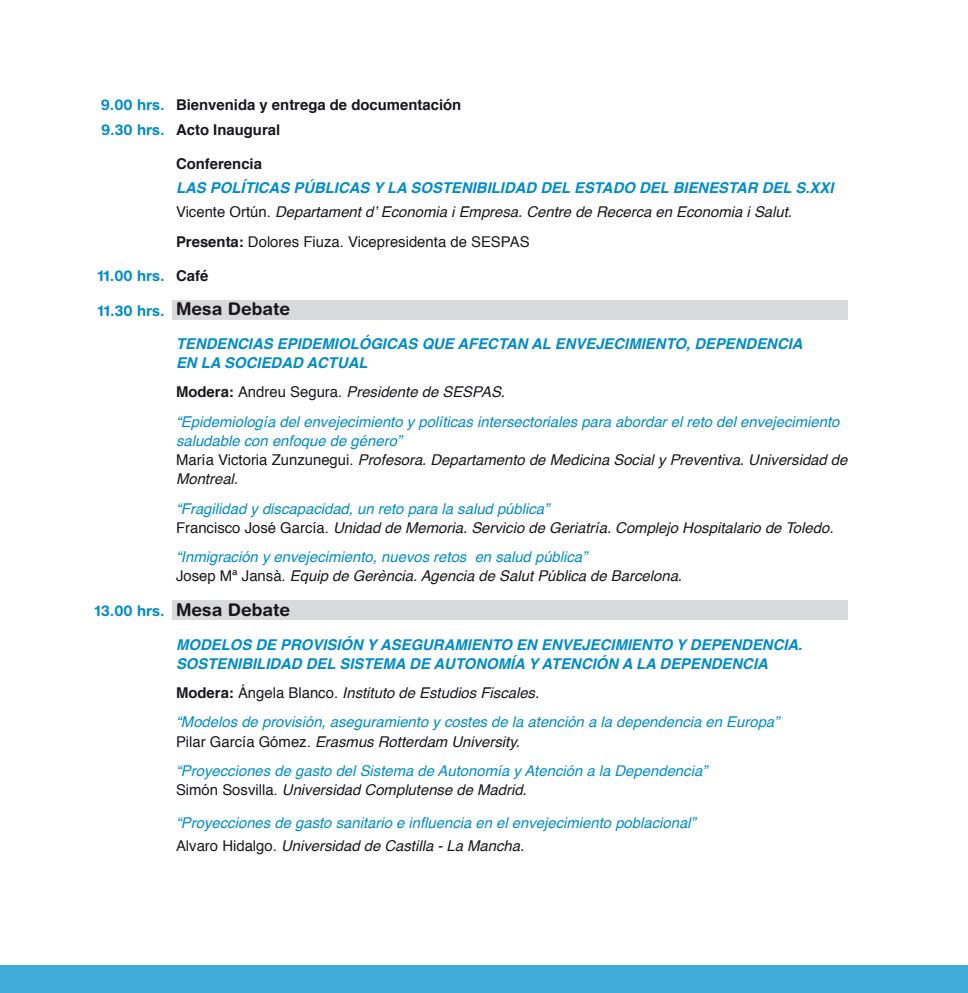
<style>
.page{position:relative;width:968px;height:993px;background:#fff}
.page>*{position:absolute;margin:0;border:0;box-sizing:border-box;transform-origin:0 0}
.t1{font:700 17.5px "Helvetica Rounded LT Std";color:#1a171c}
.t2{font:italic 14.88px/29.2px "Helvetica";color:#008cc9}
.t3{font:italic 700 14.88px/19.2px "Helvetica";color:#008cc9}
.t4{font:italic 14.88px/19.2px "Helvetica";color:#1a171c}
.t5{font:700 14.88px/24.2px "Helvetica";color:#1a171c}
.t6{font:14.88px "Helvetica";color:#1a171c}
.t7{font:700 14.88px/24.2px "Helvetica Rounded LT Std";color:#008cc9}
.s1{font-weight:400;font-style:normal;color:#1a171c}
.s2{font-weight:400;color:#1a171c}
.s3{font-weight:700}
.s4{font-weight:700;font-style:normal;color:#1a171c}
.s5{font-style:normal;color:#1a171c}
.s6{color:#1a171c}
.s7{color:#008cc9}
.s8{font-style:normal}
</style>
<div class="page">
<div style="left:0;top:965px;width:967px;height:27px;background:#40abd8"></div>
<div style="left:173px;top:300px;width:675px;height:20px;background:#d9dadb"></div>
<div style="left:173px;top:600px;width:675px;height:20px;background:#d9dadb"></div>
<p class="t7" style="left:101px;top:93px;width:66px">9.00 hrs.<br>9.30 hrs.</p>
<p class="t7" style="left:98px;top:263px;width:69px">11.00 hrs.</p>
<p class="t7" style="left:98px;top:298px;width:68px">11.30 hrs.</p>
<p class="t7" style="left:95px;top:598px;width:71px">13.00 hrs.</p>
<p class="t5" style="left:176px;top:93px;width:287px">Bienvenida y entrega de documentación<br>Acto Inaugural</p>
<p class="t5" style="left:176px;top:152px;width:87px">Conferencia</p>
<p class="t3" style="left:176px;top:176px;width:659px;line-height:24.2px">LAS POLÍTICAS PÚBLICAS Y LA SOSTENIBILIDAD DEL ESTADO DEL BIENESTAR DEL S.XXI<br><span class="s1">Vicente Ortún.</span> <span class="s2">Departament d’ Economia i Empresa. Centre de Recerca en Economia i Salut.</span></p>
<p class="t6" style="left:176px;top:230px;width:355px"><span class="s3">Presenta:</span> Dolores Fiuza. Vicepresidenta de SESPAS</p>
<p class="t5" style="left:176px;top:263px;width:34px">Café</p>
<p class="t1" style="left:176px;top:298px;width:116px">Mesa Debate</p>
<p class="t3" style="left:176px;top:334px;width:628px">TENDENCIAS EPIDEMIOLÓGICAS QUE AFECTAN AL ENVEJECIMIENTO, DEPENDENCIA<br>EN LA SOCIEDAD ACTUAL</p>
<p class="t2" style="left:176px;top:378px;width:665px"><span class="s4">Modera:</span> <span class="s5">Andreu Segura.</span> <span class="s6">Presidente de SESPAS.<br></span>“Epidemiología del envejecimiento y políticas intersectoriales para abordar el reto del envejecimiento</p>
<p class="t4" style="left:176px;top:431px;width:673px"><span class="s7">saludable con enfoque de género”<br></span><span class="s8">María Victoria Zunzunegui.</span> Profesora. Departamento de Medicina Social y Preventiva. Universidad de<br>Montreal.</p>
<p class="t4" style="left:176px;top:499px;width:658px"><span class="s7">“Fragilidad y discapacidad, un reto para la salud pública”<br></span><span class="s8">Francisco José García.</span> Unidad de Memoria. Servicio de Geriatría. Complejo Hospitalario de Toledo.</p>
<p class="t2" style="left:176px;top:547px;width:507px;line-height:19.2px">“Inmigración y envejecimiento, nuevos retos en salud pública”<br><span class="s5">Josep Mª Jansà.</span> <span class="s6">Equip de Gerència. Agencia de Salut Pública de Barcelona.</span></p>
<p class="t1" style="left:176px;top:598px;width:116px">Mesa Debate</p>
<p class="t3" style="left:176px;top:634px;width:627px">MODELOS DE PROVISIÓN Y ASEGURAMIENTO EN ENVEJECIMIENTO Y DEPENDENCIA.<br>SOSTENIBILIDAD DEL SISTEMA DE AUTONOMÍA Y ATENCIÓN A LA DEPENDENCIA</p>
<p class="t2" style="left:176px;top:678px;width:604px"><span class="s4">Modera:</span> <span class="s5">Ángela Blanco.</span> <span class="s6">Instituto de Estudios Fiscales.<br></span>“Modelos de provisión, aseguramiento y costes de la atención a la dependencia en Europa”</p>
<p class="t2" style="left:176px;top:726px;width:532px"><span class="s5">Pilar García Gómez.</span> <span class="s6">Erasmus Rotterdam University.<br></span>“Proyecciones de gasto del Sistema de Autonomía y Atención a la Dependencia”</p>
<p class="t2" style="left:176px;top:773px;width:521px;line-height:32.7px"><span class="s5">Simón Sosvilla.</span> <span class="s6">Universidad Complutense de Madrid.<br></span>“Proyecciones de gasto sanitario e influencia en el envejecimiento poblacional”</p>
<p class="t4" style="left:176px;top:835px;width:350px"><span class="s8">Alvaro Hidalgo.</span> Universidad de Castilla - La Mancha.</p>
</div>
